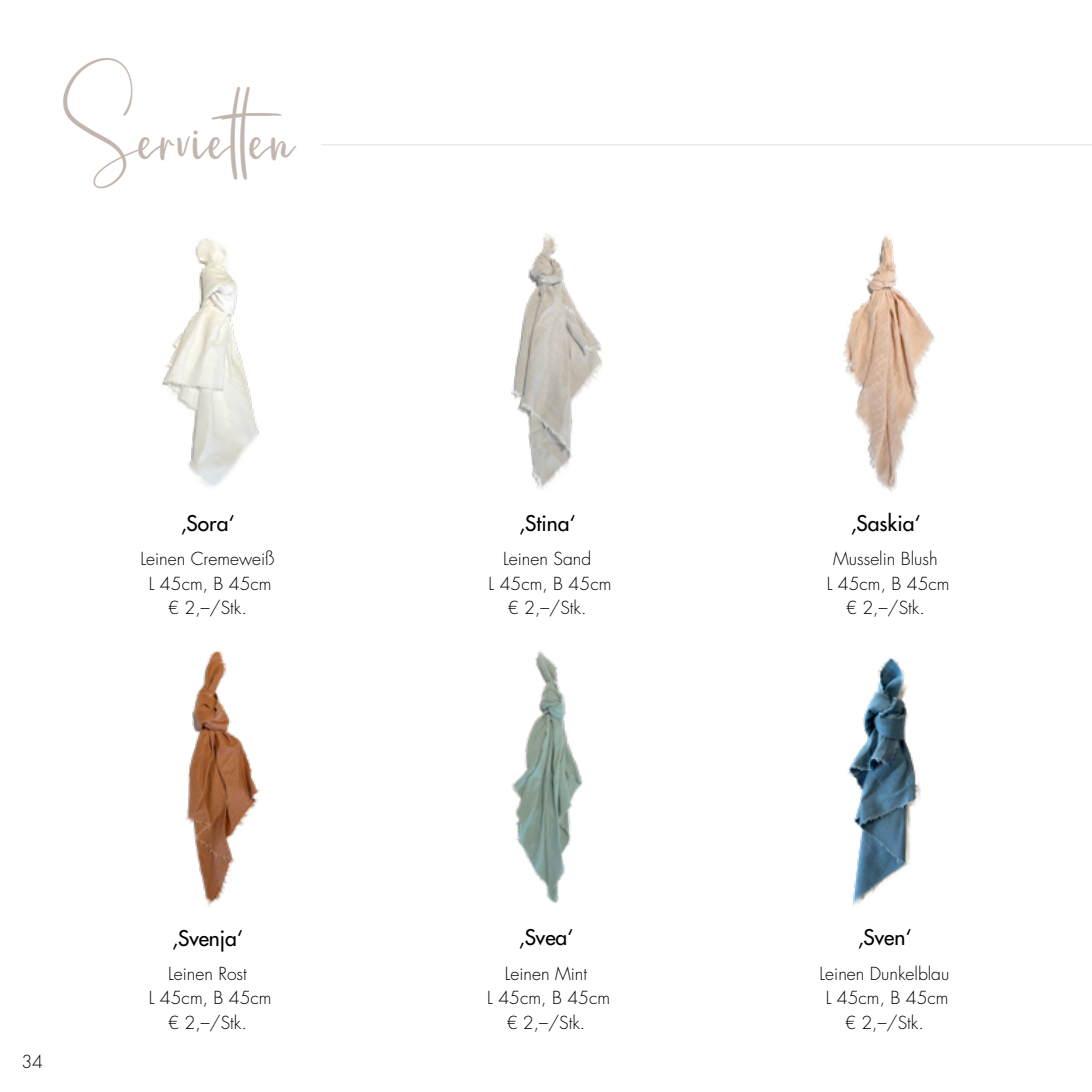
<style>
.page{position:relative;width:1092px;height:1092px;background:#fff}
.page>*{position:absolute;margin:0;border:0;box-sizing:border-box;transform-origin:0 0}
.t1{font:45.15px "Cattalonia";color:#c2b5ad}
.t2{font:500 21px "Futura Std";color:#000}
.t3{font:300 17.5px/24.5px "Futura Std";color:#000;text-align:center}
</style>
<div class="page">
<img style="left:511px;top:233px;width:92px;height:256px">
<img style="left:162px;top:238px;width:97px;height:249px">
<img style="left:185px;top:650px;width:75px;height:257px">
<img style="left:847px;top:658px;width:74px;height:248px">
<img style="left:511px;top:650px;width:72px;height:253px">
<img style="left:843px;top:234px;width:92px;height:258px">
<hr style="left:321px;top:144px;width:770px;height:1px;background:#ece9e8">
<h1 class="t1" style="left:63px;top:118px;width:239px">Servietten</h1>
<p class="t2" style="left:181px;top:510px;width:55px">‚Sora‘</p>
<p class="t3" style="left:140px;top:547px;width:136px">Leinen Cremeweiß<br>L 45cm, B 45cm € 2,–/Stk.</p>
<p class="t3" style="left:21px;top:1049px;width:23px">34</p>
<p class="t2" style="left:172px;top:924px;width:72px">‚Svenja‘</p>
<p class="t3" style="left:149px;top:961px;width:124px">Leinen Rost<br>L 45cm, B 45cm € 2,–/Stk.</p>
<p class="t2" style="left:519px;top:510px;width:57px">‚Stina‘</p>
<p class="t3" style="left:488px;top:547px;width:124px">Leinen Sand<br>L 45cm, B 45cm € 2,–/Stk.</p>
<p class="t2" style="left:519px;top:924px;width:56px">‚Svea‘</p>
<p class="t3" style="left:487px;top:961px;width:124px">Leinen Mint<br>L 45cm, B 45cm € 2,–/Stk.</p>
<p class="t2" style="left:850px;top:510px;width:71px">‚Saskia‘</p>
<p class="t3" style="left:826px;top:547px;width:124px">Musselin Blush<br>L 45cm, B 45cm € 2,–/Stk.</p>
<p class="t2" style="left:857px;top:924px;width:55px">‚Sven‘</p>
<p class="t3" style="left:819px;top:961px;width:131px">Leinen Dunkelblau<br>L 45cm, B 45cm € 2,–/Stk.</p>
</div>
